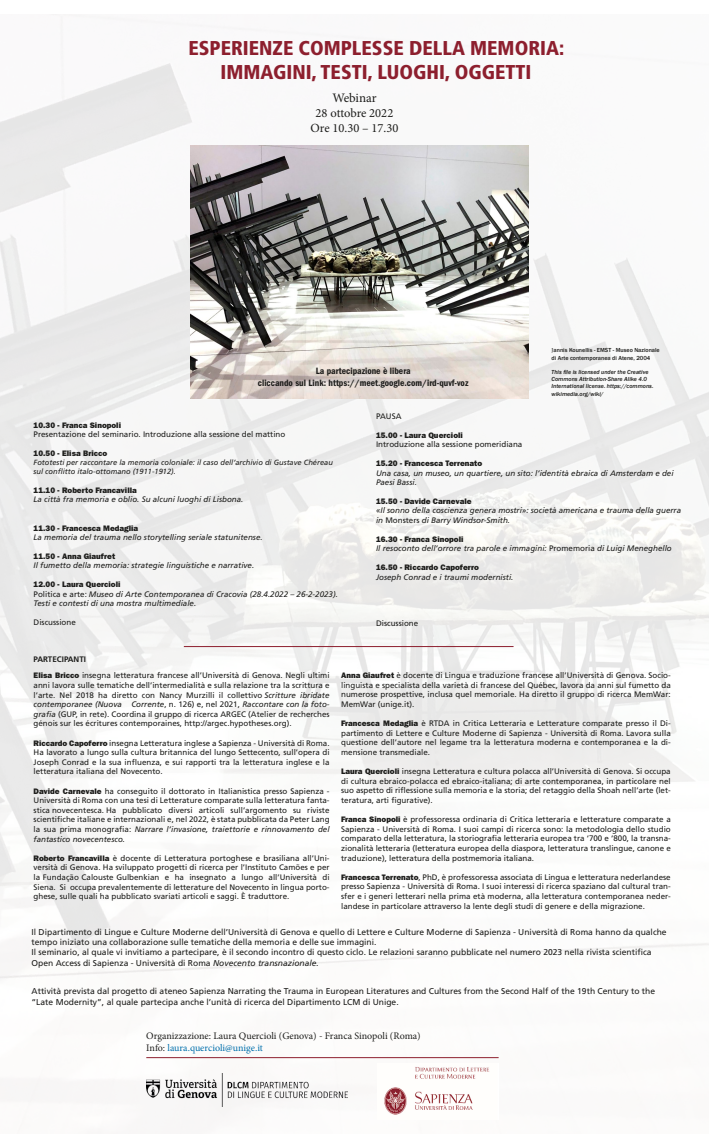
<style>
.page{position:relative;width:709px;height:1134px;background:#fff}
.page>*{position:absolute;margin:0;border:0;box-sizing:border-box;transform-origin:0 0}
.t1{font:900 condensed 20px/24px "Frutiger LT Std";color:#8d1f2e;text-align:center}
.t2{font:13px "Minion Pro";letter-spacing:-.005em;color:#1d1d1b}
.t3{font:12.5px/15px "Minion Pro";color:#1d1d1b;text-align:center}
.t4{font:10px/12px "Minion Pro";color:#1d1d1b}
.t5{font:9.5px/11.4px "ITC Franklin Gothic Std Dm Cd";color:#1d1d1b;text-align:center}
.t6{font:8.5px/10.2px "Frutiger LT Std";color:#1d1d1b}
.t7{font:8px/9.6px "Frutiger LT Std";color:#1d1d1b;text-align:justify}
.t8{font:italic 8px/9.6px "Frutiger LT Std";color:#1d1d1b}
.t9{font:8px "ITC Franklin Gothic Std Hvy";color:#1d1d1b}
.t10{font:italic 7.5px/9px "Frutiger LT Std";color:#1d1d1b}
.t11{font:italic 500 6px/7.2px "Franklin Gothic";color:#1d1d1b}
.t12{font:500 6px/7.2px "Franklin Gothic";color:#1d1d1b}
.s1{font-family:"Minion Pro";font-weight:400}
.s2{font-style:normal}
.s3{font-weight:700}
.s4{font-family:"ITC Franklin Gothic Std Hvy"}
.s5{font-style:italic}
.s6{color:#006fac}
</style>
<div class="page">
<img style="left:0;top:14px;width:709px;height:1100px">
<img style="left:191px;top:145px;width:337px;height:253px">
<hr style="left:146px;top:1057px;width:352px;height:1px;background:#8d1f2e">
<img style="left:146px;top:1074px;width:201px;height:32px">
<img style="left:378px;top:1063px;width:120px;height:52px">
<hr style="left:184px;top:646px;width:329px;height:1px;background:#8d1f2e">
<h1 class="t1" style="left:188px;top:36px;width:377px">ESPERIENZE COMPLESSE DELLA MEMORIA:<br>IMMAGINI, TESTI, LUOGHI, OGGETTI</h1>
<h2 class="t2" style="left:332px;top:89px;width:46px">Webinar</h2>
<h3 class="t3" style="left:310px;top:105px;width:89px">28 ottobre 2022<br>Ore 10.30 – 17.30</h3>
<p class="t5" style="left:258px;top:365px;width:212px">La partecipazione è libera<br>cliccando sul Link: https://meet.google.com/ird-quvf-voz</p>
<p class="t12" style="left:551px;top:347px;width:110px"><span class="s1">J</span>annis Kounellis - EMST - Museo Nazionale di Arte contemporanea di Atene, 2004</p>
<p class="t11" style="left:551px;top:368px;width:103px">This file is licensed under the Creative Commons Attribution-Share Alike 4.0<br>International license. https://commons. wikimedia.org/wiki/</p>
<p class="t9" style="left:34px;top:420px;width:89px">10.30 - Franca Sinopoli</p>
<p class="t7" style="left:34px;top:430px;width:253px">Presentazione del seminario. Introduzione alla sessione del mattino</p>
<p class="t9" style="left:34px;top:449px;width:75px">10.50 - Elisa Bricco</p>
<p class="t10" style="left:34px;top:458px;width:301px">Fototesti per raccontare la memoria coloniale: il caso dell’archivio di Gustave Chéreau sul conflitto italo-ottomano (1911-1912).</p>
<p class="t9" style="left:34px;top:485px;width:105px">11.10 - Roberto Francavilla</p>
<p class="t8" style="left:34px;top:495px;width:211px">La città fra memoria e oblio. Su alcuni luoghi di Lisbona.</p>
<p class="t9" style="left:34px;top:523px;width:106px">11.30 - Francesca Medaglia</p>
<p class="t8" style="left:34px;top:533px;width:230px">La memoria del trauma nello storytelling seriale statunitense.</p>
<p class="t9" style="left:34px;top:551px;width:83px">11.50 - Anna Giaufret</p>
<p class="t8" style="left:34px;top:561px;width:222px">Il fumetto della memoria: strategie linguistiche e narrative.</p>
<p class="t9" style="left:34px;top:579px;width:88px">12.00 - Laura Quercioli</p>
<p class="t8" style="left:34px;top:589px;width:306px"><span class="s2">Politica e arte:</span> Museo di Arte Contemporanea di Cracovia (28.4.2022 – 26-2-2023).<br>Testi e contesti di una mostra multimediale.</p>
<p class="t7" style="left:34px;top:617px;width:44px">Discussione</p>
<p class="t7" style="left:376px;top:412px;width:27px">PAUSA</p>
<p class="t9" style="left:376px;top:430px;width:88px">15.00 - Laura Quercioli</p>
<p class="t7" style="left:376px;top:440px;width:148px">Introduzione alla sessione pomeridiana</p>
<p class="t9" style="left:376px;top:459px;width:108px">15.20 - Francesca Terrenato</p>
<p class="t8" style="left:376px;top:468px;width:299px">Una casa, un museo, un quartiere, un sito: l’identità ebraica di Amsterdam e dei<br>Paesi Bassi.</p>
<p class="t9" style="left:376px;top:496px;width:97px">15.50 - Davide Carnevale</p>
<p class="t8" style="left:376px;top:506px;width:306px">«Il sonno della coscienza genera mostri»: società americana e trauma della guerra in <span class="s2">Monsters</span> di Barry Windsor-Smith.</p>
<p class="t9" style="left:376px;top:534px;width:89px">16.30 - Franca Sinopoli</p>
<p class="t8" style="left:376px;top:544px;width:297px">Il resoconto dell’orrore tra parole e immagini: <span class="s2">Promemoria</span> di Luigi Meneghello</p>
<p class="t9" style="left:376px;top:563px;width:104px">16.50 - Riccardo Capoferro</p>
<p class="t8" style="left:376px;top:572px;width:139px">Joseph Conrad e i traumi modernisti.</p>
<p class="t7" style="left:376px;top:619px;width:44px">Discussione</p>
<p class="t7" style="left:34px;top:650px;width:297px;line-height:16.8px"><span class="s3">PARTECIPANTI<br></span><span class="s4">Elisa Bricco</span> insegna letteratura francese all’Università di Genova. Negli ultimi</p>
<p class="t7" style="left:34px;top:680px;width:297px">anni lavora sulle tematiche dell’intermedialità e sulla relazione tra la scrittura e l’arte. Nel 2018 ha diretto con Nancy Murzilli il collettivo <span class="s5">Scritture ibridate contemporanee (Nuova Corrente</span>, n. 126) e, nel 2021, <span class="s5">Raccontare con la foto&shy;grafia</span> (GUP, in rete). Coordina il gruppo di ricerca ARGEC (Atelier de recherches génois sur les écritures contemporaines, http://argec.hypotheses.org).</p>
<p class="t7" style="left:34px;top:738px;width:297px"><span class="s4">Riccardo Capoferro</span> insegna Letteratura inglese a Sapienza - Università di Roma.<br>Ha lavorato a lungo sulla cultura britannica del lungo Settecento, sull’opera di Joseph Conrad e la sua influenza, e sui rapporti tra la letteratura inglese e la letteratura italiana del Novecento.</p>
<p class="t7" style="left:34px;top:786px;width:297px"><span class="s4">Davide Carnevale</span> ha conseguito il dottorato in Italianistica presso Sapienza - Università di Roma con una tesi di Letterature comparate sulla letteratura fanta&shy;stica novecentesca. Ha pubblicato diversi articoli sull’argomento su riviste scientifiche italiane e internazionali e, nel 2022, è stata pubblicata da Peter Lang la sua prima monografia: <span class="s5">Narrare l’invasione, traiettorie e rinnovamento del fantastico novecentesco.</span></p>
<p class="t7" style="left:34px;top:853px;width:297px"><span class="s4">Roberto Francavilla</span> è docente di Letteratura portoghese e brasiliana all’Uni&shy;versità di Genova. Ha sviluppato progetti di ricerca per l’Instituto Camões e per la Fundação Calouste Gulbenkian e ha insegnato a lungo all’Università di Siena. Si occupa prevalentemente di letterature del Novecento in lingua porto&shy;ghese, sulle quali ha pubblicato svariati articoli e saggi. È traduttore.</p>
<p class="t7" style="left:341px;top:670px;width:331px"><span class="s4">Anna Giaufret</span> è docente di Lingua e traduzione francese all’Università di Genova. Socio&shy;linguista e specialista della varietà di francese del Québec, lavora da anni sul fumetto da numerose prospettive, inclusa quel memoriale. Ha diretto il gruppo di ricerca MemWar:<br>MemWar (unige.it).</p>
<p class="t7" style="left:341px;top:718px;width:331px"><span class="s4">Francesca Medaglia</span> è RTDA in Critica Letteraria e Letterature comparate presso il Di&shy;partimento di Lettere e Culture Moderne di Sapienza - Università di Roma. Lavora sulla questione dell’autore nel legame tra la letteratura moderna e contemporanea e la di&shy;mensione transmediale.</p>
<p class="t7" style="left:341px;top:766px;width:331px"><span class="s4">Laura Quercioli</span> insegna Letteratura e cultura polacca all’Università di Genova. Si occupa di cultura ebraico-polacca ed ebraico-italiana; di arte contemporanea, in particolare nel suo aspetto di riflessione sulla memoria e la storia; del retaggio della Shoah nell’arte (let&shy;teratura, arti figurative).</p>
<p class="t7" style="left:341px;top:814px;width:331px"><span class="s4">Franca Sinopoli</span> è professoressa ordinaria di Critica letteraria e letterature comparate a Sapienza - Università di Roma. I suoi campi di ricerca sono: la metodologia dello studio comparato della letteratura, la storiografia letteraria europea tra ‘700 e ‘800, la transna&shy;zionalità letteraria (letteratura europea della diaspora, letteratura translingue, canone e traduzione), letteratura della postmemoria italiana.</p>
<p class="t7" style="left:341px;top:872px;width:331px"><span class="s4">Francesca Terrenato</span>, PhD, è professoressa associata di Lingua e letteratura nederlandese presso Sapienza - Università di Roma. I suoi interessi di ricerca spaziano dal cultural tran&shy;sfer e i generi letterari nella prima età moderna, alla letteratura contemporanea neder&shy;landese in particolare attraverso la lente degli studi di genere e della migrazione.</p>
<p class="t6" style="left:32px;top:927px;width:636px">Il Dipartimento di Lingue e Culture Moderne dell’Università di Genova e quello di Lettere e Culture Moderne di Sapienza - Università di Roma hanno da qualche tempo iniziato una collaborazione sulle tematiche della memoria e delle sue immagini.<br>Il seminario, al quale vi invitiamo a partecipare, è il secondo incontro di questo ciclo. Le relazioni saranno pubblicate nel numero 2023 nella rivista scientifica Open Access di Sapienza - Università di Roma <span class="s5">Novecento transnazionale.</span></p>
<p class="t6" style="left:32px;top:986px;width:625px">Attività prevista dal progetto di ateneo Sapienza Narrating the Trauma in European Literatures and Cultures from the Second Half of the 19th Century to the “Late Modernity”, al quale partecipa anche l’unità di ricerca del Dipartimento LCM di Unige.</p>
<p class="t4" style="left:146px;top:1030px;width:276px">Organizzazione: Laura Quercioli (Genova) - Franca Sinopoli (Roma)<br>Info: <span class="s6">laura.quercioli@unige.it</span></p>
</div>
